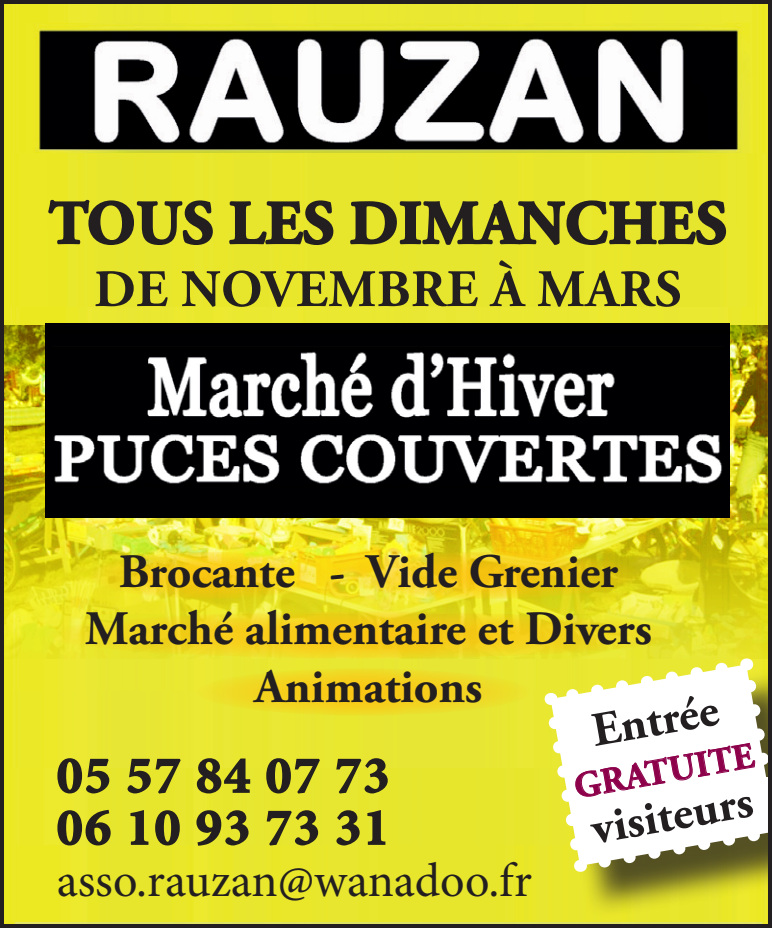
<style>
.page{position:relative;width:772px;height:928px;background:#fff}
.page>*{position:absolute;margin:0;border:0;box-sizing:border-box;transform-origin:0 0}
.t1{font:700 61.2px "Adobe Garamond Pro";letter-spacing:.015em;color:#231f20}
.t2{font:700 52.4px "Adobe Garamond Pro";letter-spacing:.015em;color:#231f20}
.t3{font:700 52px/52px "Minion Pro";letter-spacing:.04em;color:#231f20}
.t4{font:700 48px/57.6px "Adobe Garamond Pro";color:#231f20;text-align:center}
.t5{font:48px "Minion Pro";color:#231f20}
.t6{font:700 36px "Adobe Garamond Pro";color:#8d014b}
</style>
<div class="page">
<img style="left:5px;top:5px;width:761px;height:917px">
<img style="left:5px;top:325px;width:761px;height:333px">
<div style="left:45px;top:323px;width:684px;height:195px;background:#000002"></div>
<img style="left:26px;top:24px;width:722px;height:129px">
<img style="left:52px;top:346px;width:671px;height:141px">
<div style="left:552px;top:666px;width:219px;height:253px;background:#231f20;opacity:.75"></div>
<svg style="left:540px;top:655px;width:232px;height:220px"></svg>
<svg style="left:47px;top:199px;width:167px;height:47px;background:#b8b628"></svg>
<svg style="left:228px;top:199px;width:106px;height:47px;background:#b2b028"></svg>
<svg style="left:349px;top:139px;width:377px;height:107px;background:#bbba2a"></svg>
<svg style="left:57px;top:757px;width:53px;height:37px;background:#b7b42b"></svg>
<svg style="left:127px;top:757px;width:54px;height:37px;background:#bbb92b"></svg>
<svg style="left:196px;top:757px;width:55px;height:37px;background:#b4b22b"></svg>
<svg style="left:265px;top:757px;width:55px;height:37px;background:#bcba2b"></svg>
<svg style="left:335px;top:757px;width:53px;height:37px;background:#bcba2b"></svg>
<svg style="left:57px;top:809px;width:54px;height:37px;background:#b7b42a"></svg>
<svg style="left:130px;top:809px;width:50px;height:37px;background:#bab92a"></svg>
<svg style="left:195px;top:809px;width:54px;height:37px;background:#b9b72a"></svg>
<svg style="left:265px;top:809px;width:54px;height:37px;background:#bdbb2a"></svg>
<svg style="left:335px;top:809px;width:25px;height:37px"></svg>
<svg style="left:366px;top:809px;width:20px;height:36px"></svg>
<svg style="left:88px;top:552px;width:244px;height:47px;background:#f2d41d"></svg>
<svg style="left:332px;top:552px;width:309px;height:47px;background:#eece1b"></svg>
<svg style="left:45px;top:611px;width:635px;height:47px;background:#f0d31d"></svg>
<svg style="left:196px;top:668px;width:334px;height:47px;background:#f1d522"></svg>
<div style="left:0;top:0;width:771px;height:927px;border:4px solid #231f20"></div>
<p class="t1" style="left:49px;top:188px;width:679px">TOUS LES DIMANCHES</p>
<p class="t2" style="left:94px;top:259px;width:588px">DE NOVEMBRE À MARS</p>
<p class="t4" style="left:85px;top:543px;width:568px">Brocante - Vide Grenier<br>Marché alimentaire et Divers<br>Animations</p>
<p class="t4" style="left:587px;top:703px;width:129px;rotate:-10deg">Entrée</p>
<p class="t6" style="left:570px;top:766px;width:183px;rotate:-10deg">GRATUITE</p>
<p class="t4" style="left:586px;top:801px;width:165px;rotate:-10deg">visiteurs</p>
<p class="t3" style="left:57px;top:748px;width:334px">05 57 84 07 73<br>06 10 93 73 31</p>
<p class="t5" style="left:57px;top:848px;width:476px">asso.rauzan@wanadoo.fr</p>
</div>
